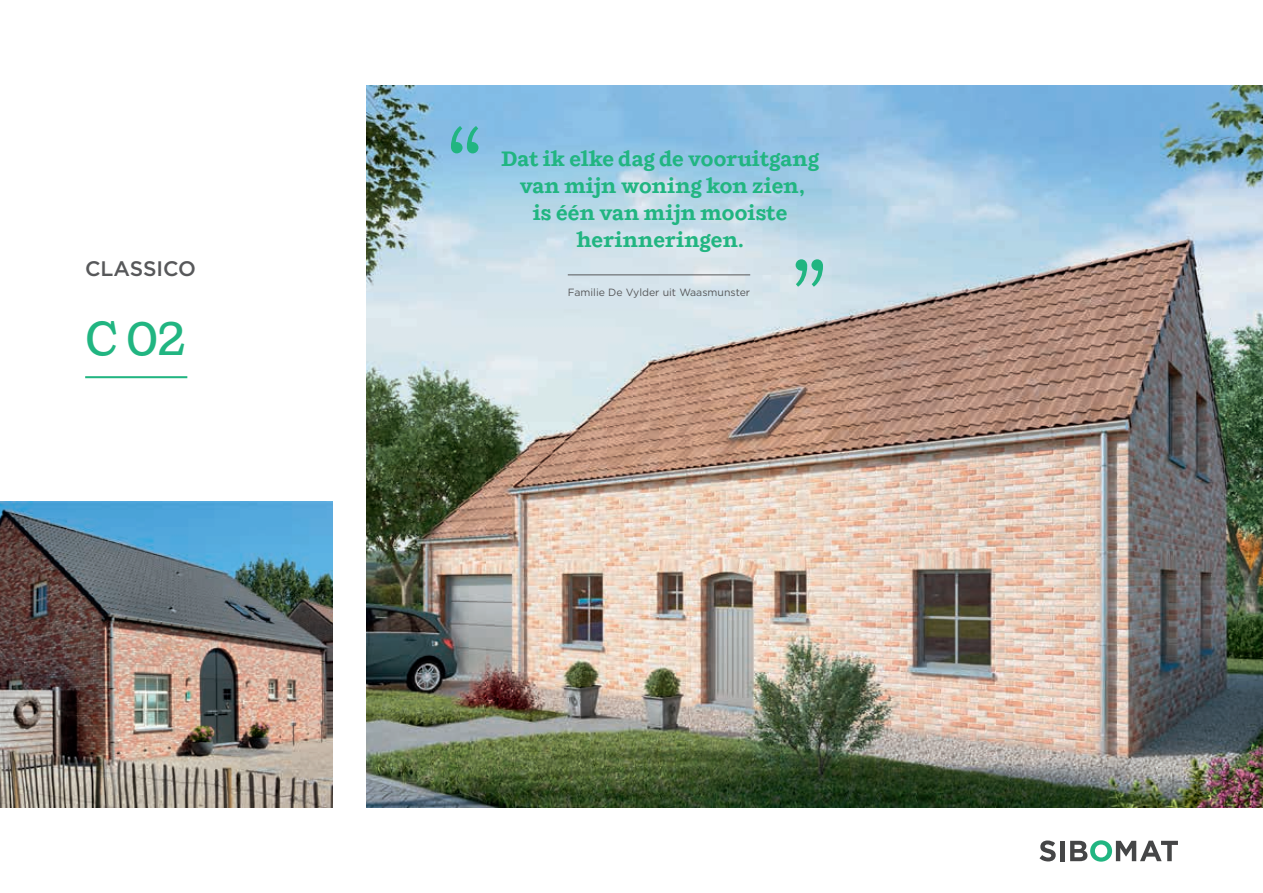
<style>
.page{position:relative;width:1263px;height:893px;background:#fff}
.page>*{position:absolute;margin:0;border:0;box-sizing:border-box;transform-origin:0 0}
.t1{font:500 48px "Shift";color:#21b581}
.t2{font:700 21px/27px "Shift";color:#21b581;text-align:center}
.t3{font:500 21px "Gotham";color:#57585a}
.t4{font:10.5px "Gotham";color:#57585a}
</style>
<div class="page">
<img style="left:0;top:502px;width:333px;height:306px">
<img style="left:367px;top:85px;width:896px;height:723px">
<hr style="left:85px;top:376px;width:102px;height:2px;background:#21b581">
<hr style="left:568px;top:275px;width:182px;height:1px;background:#57585a">
<svg style="left:451px;top:126px;width:27px;height:27px"></svg>
<svg style="left:796px;top:259px;width:27px;height:28px"></svg>
<svg style="left:1039px;top:840px;width:17px;height:21px"></svg>
<div style="left:1060px;top:841px;width:5px;height:20px;background:#454647"></div>
<svg style="left:1070px;top:840px;width:108px;height:22px"></svg>
<p class="t3" style="left:85px;top:255px;width:113px">CLASSICO</p>
<h1 class="t1" style="left:85px;top:310px;width:102px">C 02</h1>
<p class="t2" style="left:501px;top:146px;width:320px">Dat ik elke dag de vooruitgang van mijn woning kon zien,<br>is één van mijn mooiste herinneringen.</p>
<p class="t4" style="left:568px;top:286px;width:184px">Familie De Vylder uit Waasmunster</p>
</div>
